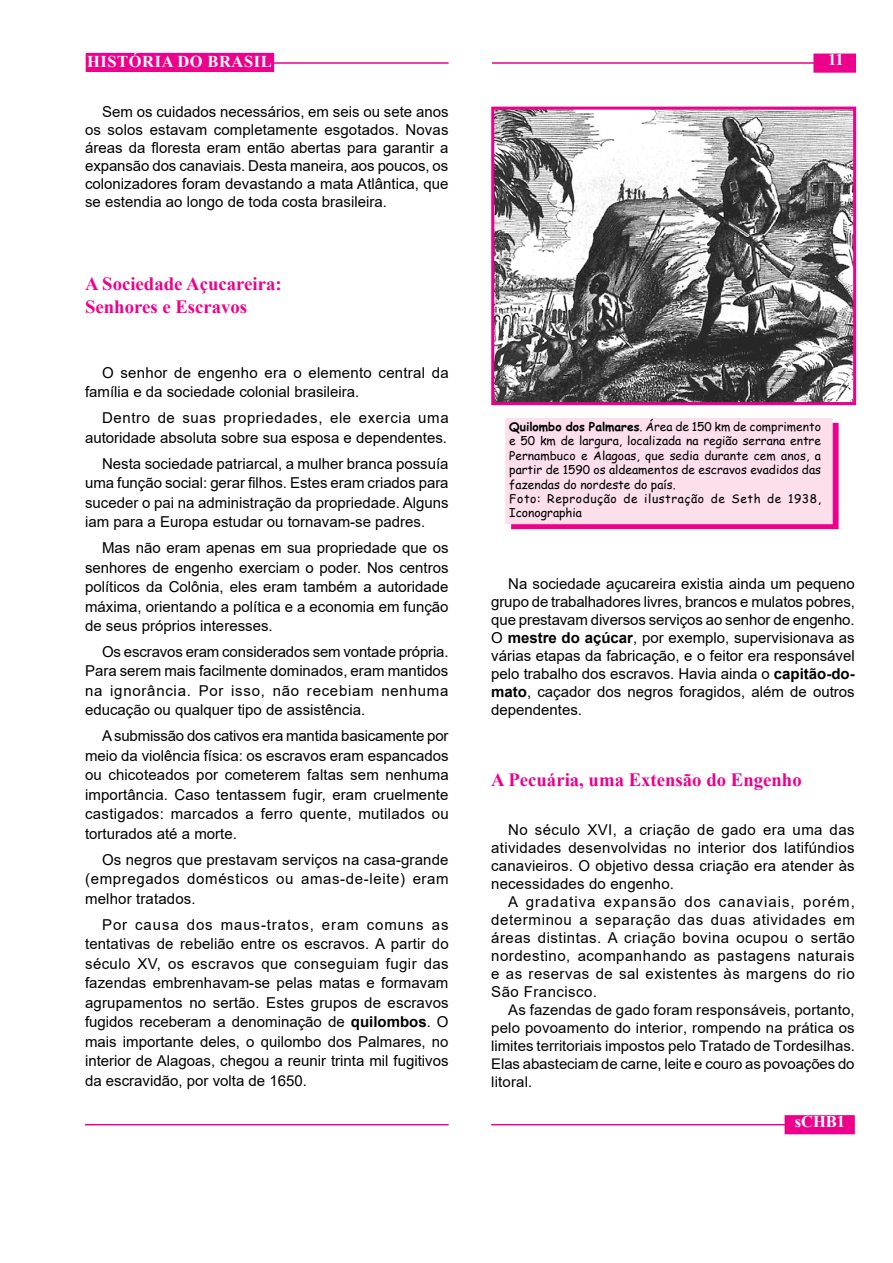
<style>
.page{position:relative;width:893px;height:1263px;background:#fff}
.page>*{position:absolute;margin:0;border:0;box-sizing:border-box;transform-origin:0 0}
.t1{font:700 18.75px/22.5px "Times New Roman";color:#ec008c}
.t2{font:700 16.5px "Times New Roman";letter-spacing:.035em;color:#fff}
.t3{font:15px/19.5px "Arial";color:#000;text-align:justify}
.t4{font:14.7px/18px "Arial";letter-spacing:-.005em;color:#000;text-align:justify}
.t5{font:12px/14.4px "Comic Sans MS";color:#000}
.s1{font-weight:700}
</style>
<div class="page">
<hr style="left:177px;top:62px;width:272px;height:2px;background:#ec008c">
<hr style="left:492px;top:62px;width:322px;height:2px;background:#ec008c">
<div style="left:813px;top:54px;width:43px;height:19px;background:#ec008c;border:2px solid #ec008c"></div>
<hr style="left:491px;top:1124px;width:364px;height:1px;background:#ec008c">
<hr style="left:85px;top:1124px;width:364px;height:1px;background:#ec008c">
<div style="left:785px;top:1115px;width:70px;height:19px;background:#ec008c;border:2px solid #ec008c"></div>
<div style="left:86px;top:53px;width:188px;height:19px;background:#ec008c"></div>
<div style="left:511px;top:423px;width:328px;height:106px;background:linear-gradient(to right,#ec008c,#ec008c);border:2px solid #ec008c"></div>
<div style="left:505px;top:418px;width:328px;height:106px;background:#fcdfeb"></div>
<img style="left:495px;top:111px;width:357px;height:290px">
<div style="left:491px;top:107px;width:365px;height:298px;border:3px solid #ec008c"></div>
<p class="t2" style="left:87px;top:50px;width:186px">HISTÓRIA DO BRASIL</p>
<p class="t3" style="left:85px;top:103px;width:365px;line-height:18px;text-indent:17px">Sem os cuidados necessários, em seis ou sete anos os solos estavam completamente esgotados. Novas áreas da floresta eram então abertas para garantir a expansão dos canaviais. Desta maneira, aos poucos, os colonizadores foram devastando a mata Atlântica, que se estendia ao longo de toda costa brasileira.</p>
<p class="t1" style="left:85px;top:272px;width:198px">A Sociedade Açucareira:<br>Senhores e Escravos</p>
<p class="t3" style="left:85px;top:363px;width:365px;text-indent:17px">O senhor de engenho era o elemento central da família e da sociedade colonial brasileira.</p>
<p class="t3" style="left:85px;top:408px;width:365px;text-align:right">Dentro de suas propriedades, ele exercia uma autoridade absoluta sobre sua esposa e dependentes.</p>
<p class="t3" style="left:85px;top:454px;width:365px;text-indent:17px">Nesta sociedade patriarcal, a mulher branca possuía uma função social: gerar filhos. Estes eram criados para suceder o pai na administração da propriedade. Alguns iam para a Europa estudar ou tornavam-se padres.</p>
<p class="t3" style="left:85px;top:538px;width:365px;text-indent:17px">Mas não eram apenas em sua propriedade que os senhores de engenho exerciam o poder. Nos centros políticos da Colônia, eles eram também a autoridade máxima, orientando a política e a economia em função de seus próprios interesses.</p>
<p class="t3" style="left:85px;top:642px;width:365px;text-indent:17px">Os escravos eram considerados sem vontade própria.<br>Para serem mais facilmente dominados, eram mantidos na ignorância. Por isso, não recebiam nenhuma educação ou qualquer tipo de assistência.</p>
<p class="t3" style="left:85px;top:726px;width:365px;text-indent:17px">A submissão dos cativos era mantida basicamente por meio da violência física: os escravos eram espancados ou chicoteados por cometerem faltas sem nenhuma importância. Caso tentassem fugir, eram cruelmente castigados: marcados a ferro quente, mutilados ou torturados até a morte.</p>
<p class="t3" style="left:85px;top:850px;width:365px;text-indent:17px">Os negros que prestavam serviços na casa-grande (empregados domésticos ou amas-de-leite) eram melhor tratados.</p>
<p class="t3" style="left:85px;top:914px;width:365px;text-indent:17px">Por causa dos maus-tratos, eram comuns as tentativas de rebelião entre os escravos. A partir do século XV, os escravos que conseguiam fugir das fazendas embrenhavam-se pelas matas e formavam agrupamentos no sertão. Estes grupos de escravos fugidos receberam a denominação de <span class="s1">quilombos</span>. O mais importante deles, o quilombo dos Palmares, no interior de Alagoas, chegou a reunir trinta mil fugitivos da escravidão, por volta de 1650.</p>
<p class="t2" style="left:828px;top:48px;width:17px">11</p>
<p class="t5" style="left:509px;top:419px;width:313px"><span class="s1">Quilombo dos Palmares</span>. Área de 150 km de comprimento e 50 km de largura, localizada na região serrana entre Pernambuco e Alagoas, que sedia durante cem anos, a partir de 1590 os aldeamentos de escravos evadidos das fazendas do nordeste do país.<br>Foto: Reprodução de ilustração de Seth de 1938, Iconographia</p>
<p class="t3" style="left:491px;top:574px;width:365px;line-height:18px;text-indent:17px">Na sociedade açucareira existia ainda um pequeno grupo de trabalhadores livres, brancos e mulatos pobres, que prestavam diversos serviços ao senhor de engenho.<br>O <span class="s1">mestre do açúcar</span>, por exemplo, supervisionava as várias etapas da fabricação, e o feitor era responsável pelo trabalho dos escravos. Havia ainda o <span class="s1">capitão-do&shy;mato</span>, caçador dos negros foragidos, além de outros dependentes.</p>
<p class="t1" style="left:491px;top:768px;width:312px">A Pecuária, uma Extensão do Engenho</p>
<p class="t3" style="left:491px;top:821px;width:365px;line-height:18px;text-indent:17px">No século XVI, a criação de gado era uma das atividades desenvolvidas no interior dos latifúndios canavieiros. O objetivo dessa criação era atender às necessidades do engenho.</p>
<p class="t3" style="left:491px;top:893px;width:365px;line-height:18px;text-indent:17px">A gradativa expansão dos canaviais, porém, determinou a separação das duas atividades em áreas distintas. A criação bovina ocupou o sertão nordestino, acompanhando as pastagens naturais e as reservas de sal existentes às margens do rio São Francisco.</p>
<p class="t4" style="left:491px;top:1001px;width:365px;text-indent:17px">As fazendas de gado foram responsáveis, portanto, pelo povoamento do interior, rompendo na prática os limites territoriais impostos pelo Tratado de Tordesilhas.<br>Elas abasteciam de carne, leite e couro as povoações do litoral.</p>
<p class="t2" style="left:795px;top:1110px;width:52px">sCHB1</p>
</div>
